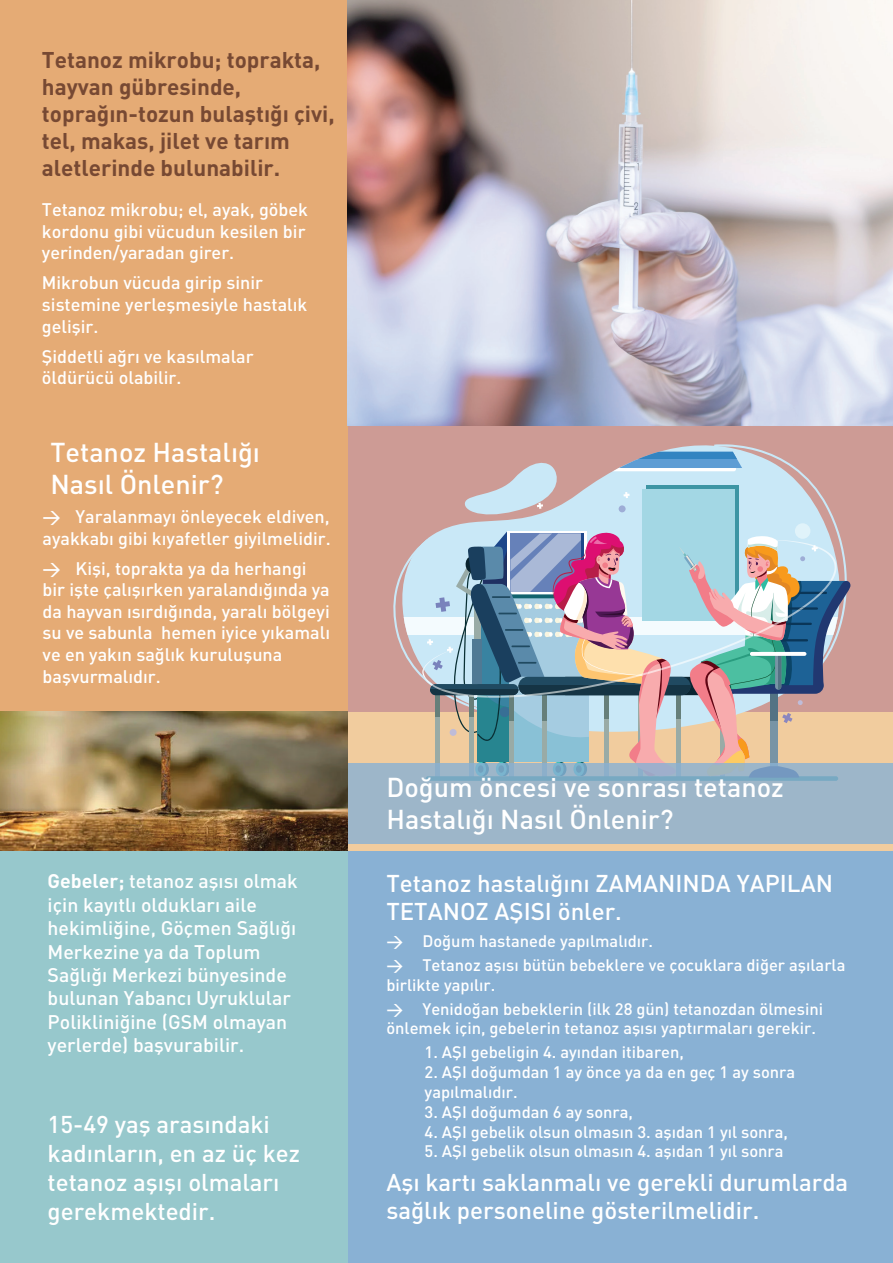
<style>
.page{position:relative;width:893px;height:1263px;background:#fff}
.page>*{position:absolute;margin:0;border:0;box-sizing:border-box;transform-origin:0 0}
.t1{font:500 27px/32.4px "Din";color:#fff}
.t2{font:500 24px/28.8px "Din";color:#fff}
.t3{font:700 22.5px/27px "Din";color:#774933}
.t4{font:500 19.5px/23.4px "Din";color:#fff}
.t5{font:500 18px/21.6px "Din";color:#fff}
.t6{font:500 16.5px/24px "Din";color:#fff}
.s1{font-weight:700}
</style>
<div class="page">
<div style="left:347px;top:688px;width:546px;height:163px;background:#f1cc9e"></div>
<div style="left:347px;top:425px;width:546px;height:286px;background:#cd9b95"></div>
<svg style="left:392px;top:444px;width:458px;height:319px"></svg>
<div style="left:0;top:0;width:347px;height:711px;background:#e5ab75"></div>
<img style="left:347px;top:0;width:546px;height:425px">
<div style="left:347px;top:851px;width:546px;height:412px;background:#89b1d4"></div>
<svg style="left:347px;top:763px;width:546px;height:81px;background:#9ab4c8"></svg>
<div style="left:0;top:851px;width:347px;height:412px;background:#97c8cc"></div>
<img style="left:0;top:711px;width:347px;height:140px">
<p class="t3" style="left:42px;top:45px;width:294px">Tetanoz mikrobu; toprakta, hayvan gübresinde, toprağın-tozun bulaştığı çivi, tel, makas, jilet ve tarım aletlerinde bulunabilir.</p>
<p class="t5" style="left:42px;top:198px;width:268px">Tetanoz mikrobu; el, ayak, göbek kordonu gibi vücudun kesilen bir yerinden/yaradan girer.</p>
<p class="t5" style="left:42px;top:271px;width:267px">Mikrobun vücuda girip sinir sistemine yerleşmesiyle hastalık gelişir.</p>
<p class="t5" style="left:42px;top:345px;width:213px">Şiddetli ağrı ve kasılmalar öldürücü olabilir.</p>
<h1 class="t1" style="left:50px;top:435px;width:211px">Tetanoz Hastalığı<br>Nasıl Önlenir?</h1>
<p class="t5" style="left:43px;top:505px;width:290px">&gt; Yaralanmayı önleyecek eldiven, ayakkabı gibi kıyafetler giyilmelidir.</p>
<p class="t5" style="left:43px;top:557px;width:289px">&gt; Kişi, toprakta ya da herhangi bir işte çalışırken yaralandığında ya da hayvan ısırdığında, yaralı bölgeyi su ve sabunla hemen iyice yıkamalı ve en yakın sağlık kuruluşuna başvurmalıdır.</p>
<p class="t4" style="left:48px;top:869px;width:252px"><span class="s1">Gebeler;</span> tetanoz aşısı olmak için kayıtlı oldukları aile hekimliğine, Göçmen Sağlığı<br>Merkezine ya da Toplum<br>Sağlığı Merkezi bünyesinde bulunan Yabancı Uyruklular<br>Polikliniğine (GSM olmayan yerlerde) başvurabilir.</p>
<h2 class="t2" style="left:48px;top:1109px;width:254px">15-49 yaş arasındaki kadınların, en az üç kez tetanoz aşışı olmaları gerekmektedir.</h2>
<h1 class="t1" style="left:386px;top:770px;width:399px">Doğum öncesi ve sonrası tetanoz<br>Hastalığı Nasıl Önlenir?</h1>
<h2 class="t2" style="left:386px;top:868px;width:448px">Tetanoz hastalığını ZAMANINDA YAPILAN<br>TETANOZ AŞISI önler.</h2>
<p class="t6" style="left:386px;top:928px;width:461px">&gt; Doğum hastanede yapılmalıdır.<br>&gt; Tetanoz aşısı bütün bebeklere ve çocuklara diğer aşılarla</p>
<p class="t6" style="left:386px;top:972px;width:438px">birlikte yapılır.<br>&gt; Yenidoğan bebeklerin (ilk 28 gün) tetanozdan ölmesini</p>
<p class="t6" style="left:386px;top:1016px;width:431px">önlemek için, gebelerin tetanoz aşısı yaptırmaları gerekir.</p>
<p class="t6" style="left:425px;top:1040px;width:261px">1. AŞI gebeligin 4. ayından itibaren,</p>
<p class="t6" style="left:425px;top:1062px;width:372px;line-height:19.8px">2. AŞI doğumdan 1 ay önce ya da en geç 1 ay sonra yapılmalıdır.</p>
<p class="t6" style="left:425px;top:1099px;width:210px">3. AŞI doğumdan 6 ay sonra,</p>
<p class="t6" style="left:425px;top:1119px;width:365px">4. AŞI gebelik olsun olmasın 3. aşıdan 1 yıl sonra,</p>
<p class="t6" style="left:425px;top:1139px;width:360px">5. AŞI gebelik olsun olmasın 4. aşıdan 1 yıl sonra</p>
<h2 class="t2" style="left:386px;top:1167px;width:463px">Aşı kartı saklanmalı ve gerekli durumlarda sağlık personeline gösterilmelidir.</h2>
</div>
